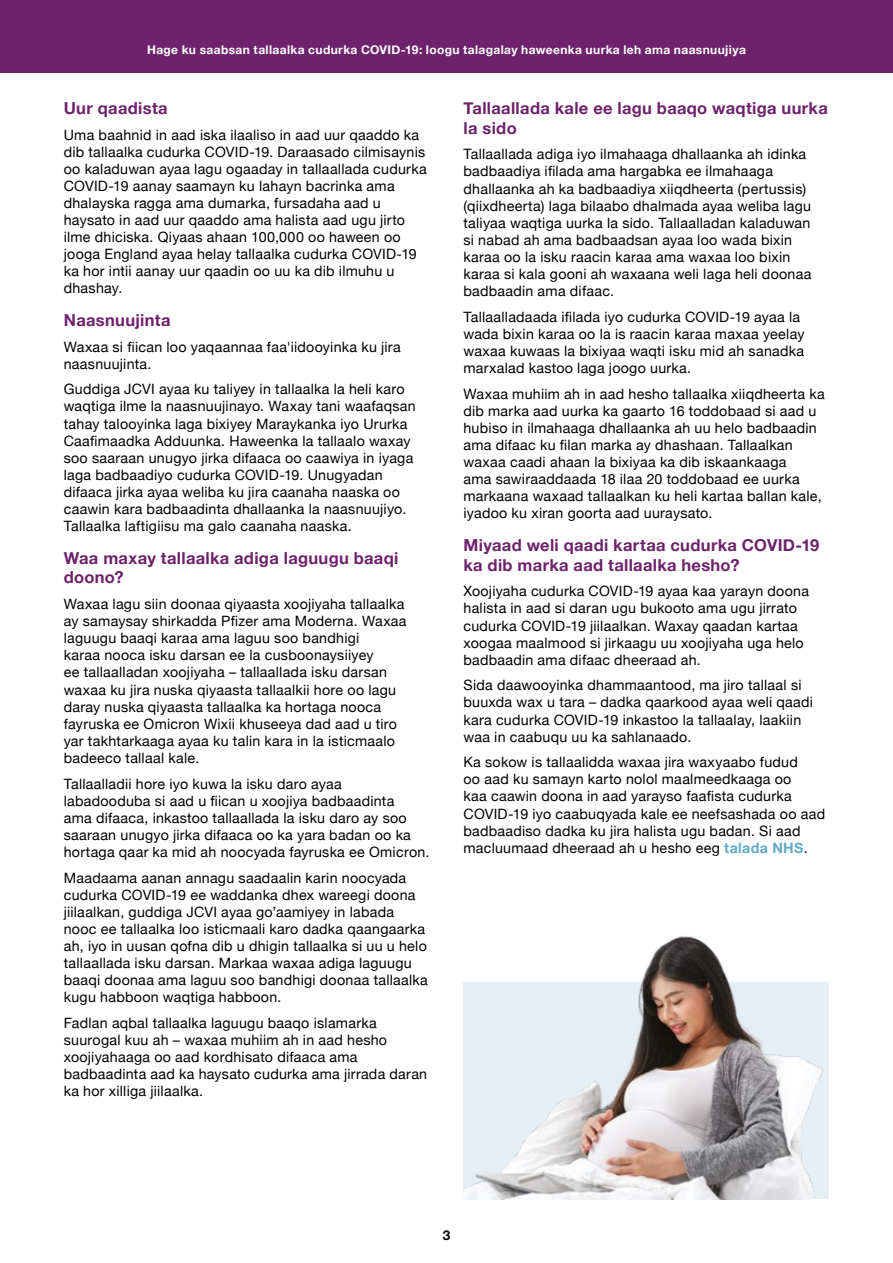
<style>
.page{position:relative;width:893px;height:1263px;background:#fff}
.page>*{position:absolute;margin:0;border:0;box-sizing:border-box;transform-origin:0 0}
.Subdeader{font:700 16.5px/19.8px "Helvetica Neue";letter-spacing:.02em;color:#6d226b}
.Body{font:14.25px/17.1px "Helvetica Neue";letter-spacing:.02em;color:#000}
.Subdeader-2{font:14.25px/17.1px "Helvetica Neue";letter-spacing:.02em;color:#000}
.t1{font:700 13.5px "Helvetica Neue";color:#000}
.Body-2{font:700 12px "Helvetica Neue";letter-spacing:.03em;color:#fff}
.s1{font-weight:700;color:#60aac8}
</style>
<div class="page">
<div style="left:0;top:0;width:893px;height:72px;background:#6d226b"></div>
<img style="left:463px;top:936px;width:366px;height:263px">
<p class="Body-2" style="left:147px;top:41px;width:600px">Hage ku saabsan tallaalka cudurka COVID-19: loogu talagalay haweenka uurka leh ama naasnuujiya</p>
<p class="Subdeader" style="left:64px;top:99px;width:105px">Uur qaadista</p>
<p class="Subdeader-2" style="left:64px;top:127px;width:364px">Uma baahnid in aad iska ilaaliso in aad uur qaaddo ka dib tallaalka cudurka COVID-19. Daraasado cilmisaynis oo kaladuwan ayaa lagu ogaaday in tallaallada cudurka COVID-19 aanay saamayn ku lahayn bacrinka ama dhalayska ragga ama dumarka, fursadaha aad u haysato in aad uur qaaddo ama halista aad ugu jirto ilme dhiciska. Qiyaas ahaan 100,000 oo haween oo jooga England ayaa helay tallaalka cudurka COVID-19 ka hor intii aanay uur qaadin oo uu ka dib ilmuhu u dhashay.</p>
<p class="Subdeader" style="left:64px;top:311px;width:108px">Naasnuujinta</p>
<p class="Body" style="left:64px;top:339px;width:338px">Waxaa si fiican loo yaqaannaa faa'iidooyinka ku jira naasnuujinta.</p>
<p class="Body" style="left:64px;top:381px;width:354px">Guddiga JCVI ayaa ku taliyey in tallaalka la heli karo waqtiga ilme la naasnuujinayo. Waxay tani waafaqsan tahay talooyinka laga bixiyey Maraykanka iyo Ururka Caafimaadka Adduunka. Haweenka la tallaalo waxay soo saaraan unugyo jirka difaaca oo caawiya in iyaga laga badbaadiyo cudurka COVID-19. Unugyadan difaaca jirka ayaa weliba ku jira caanaha naaska oo caawin kara badbaadinta dhallaanka la naasnuujiyo.<br>Tallaalka laftigiisu ma galo caanaha naaska.</p>
<p class="Subdeader" style="left:64px;top:548px;width:336px">Waa maxay tallaalka adiga laguugu baaqi doono?</p>
<p class="Body" style="left:64px;top:596px;width:344px">Waxaa lagu siin doonaa qiyaasta xoojiyaha tallaalka ay samaysay shirkadda Pfizer ama Moderna. Waxaa laguugu baaqi karaa ama laguu soo bandhigi<br>karaa nooca isku darsan ee la cusboonaysiiyey<br>ee tallaalladan xoojiyaha – tallaallada isku darsan waxaa ku jira nuska qiyaasta tallaalkii hore oo lagu daray nuska qiyaasta tallaalka ka hortaga nooca fayruska ee Omicron Wixii khuseeya dad aad u tiro yar takhtarkaaga ayaa ku talin kara in la isticmaalo badeeco tallaal kale.</p>
<p class="Body" style="left:64px;top:776px;width:367px">Tallaalladii hore iyo kuwa la isku daro ayaa labadooduba si aad u fiican u xoojiya badbaadinta<br>ama difaaca, inkastoo tallaallada la isku daro ay soo saaraan unugyo jirka difaaca oo ka yara badan oo ka hortaga qaar ka mid ah noocyada fayruska ee Omicron.</p>
<p class="Body" style="left:64px;top:870px;width:366px">Maadaama aanan annagu saadaalin karin noocyada cudurka COVID-19 ee waddanka dhex wareegi doona jiilaalkan, guddiga JCVI ayaa go’aamiyey in labada nooc ee tallaalka loo isticmaali karo dadka qaangaarka ah, iyo in uusan qofna dib u dhigin tallaalka si uu u helo tallaallada isku darsan. Markaa waxaa adiga laguugu baaqi doonaa ama laguu soo bandhigi doonaa tallaalka kugu habboon waqtiga habboon.</p>
<p class="Subdeader-2" style="left:64px;top:1015px;width:365px">Fadlan aqbal tallaalka laguugu baaqo islamarka suurogal kuu ah – waxaa muhiim ah in aad hesho xoojiyahaaga oo aad kordhisato difaaca ama badbaadinta aad ka haysato cudurka ama jirrada daran ka hor xilliga jiilaalka.</p>
<p class="Subdeader" style="left:463px;top:99px;width:366px">Tallaallada kale ee lagu baaqo waqtiga uurka la sido</p>
<p class="Body" style="left:463px;top:146px;width:349px">Tallaallada adiga iyo ilmahaaga dhallaanka ah idinka badbaadiya ifilada ama hargabka ee ilmahaaga dhallaanka ah ka badbaadiya xiiqdheerta (pertussis) (qiixdheerta) laga bilaabo dhalmada ayaa weliba lagu taliyaa waqtiga uurka la sido. Tallaalladan kaladuwan si nabad ah ama badbaadsan ayaa loo wada bixin karaa oo la isku raacin karaa ama waxaa loo bixin karaa si kala gooni ah waxaana weli laga heli doonaa badbaadin ama difaac.</p>
<p class="Body" style="left:463px;top:309px;width:343px">Tallaalladaada ifilada iyo cudurka COVID-19 ayaa la wada bixin karaa oo la is raacin karaa maxaa yeelay waxaa kuwaas la bixiyaa waqti isku mid ah sanadka marxalad kastoo laga joogo uurka.</p>
<p class="Subdeader-2" style="left:463px;top:386px;width:363px">Waxaa muhiim ah in aad hesho tallaalka xiiqdheerta ka dib marka aad uurka ka gaarto 16 toddobaad si aad u hubiso in ilmahaaga dhallaanka ah uu helo badbaadin ama difaac ku filan marka ay dhashaan. Tallaalkan waxaa caadi ahaan la bixiyaa ka dib iskaankaaga<br>ama sawiraaddaada 18 ilaa 20 toddobaad ee uurka markaana waxaad tallaalkan ku heli kartaa ballan kale, iyadoo ku xiran goorta aad uuraysato.</p>
<p class="Subdeader" style="left:463px;top:536px;width:357px">Miyaad weli qaadi kartaa cudurka COVID-19 ka dib marka aad tallaalka hesho?</p>
<p class="Body" style="left:463px;top:583px;width:347px">Xoojiyaha cudurka COVID-19 ayaa kaa yarayn doona halista in aad si daran ugu bukooto ama ugu jirrato cudurka COVID-19 jiilaalkan. Waxay qaadan kartaa xoogaa maalmood si jirkaagu uu xoojiyaha uga helo badbaadin ama difaac dheeraad ah.</p>
<p class="Body" style="left:463px;top:677px;width:351px">Sida daawooyinka dhammaantood, ma jiro tallaal si buuxda wax u tara – dadka qaarkood ayaa weli qaadi kara cudurka COVID-19 inkastoo la tallaalay, laakiin waa in caabuqu uu ka sahlanaado.</p>
<p class="Body" style="left:463px;top:754px;width:363px">Ka sokow is tallaalidda waxaa jira waxyaabo fudud<br>oo aad ku samayn karto nolol maalmeedkaaga oo<br>kaa caawin doona in aad yarayso faafista cudurka COVID-19 iyo caabuqyada kale ee neefsashada oo aad badbaadiso dadka ku jira halista ugu badan. Si aad macluumaad dheeraad ah u hesho eeg <span class="s1">talada NHS</span>.</p>
<p class="t1" style="left:443px;top:1224px;width:9px">3</p>
</div>
